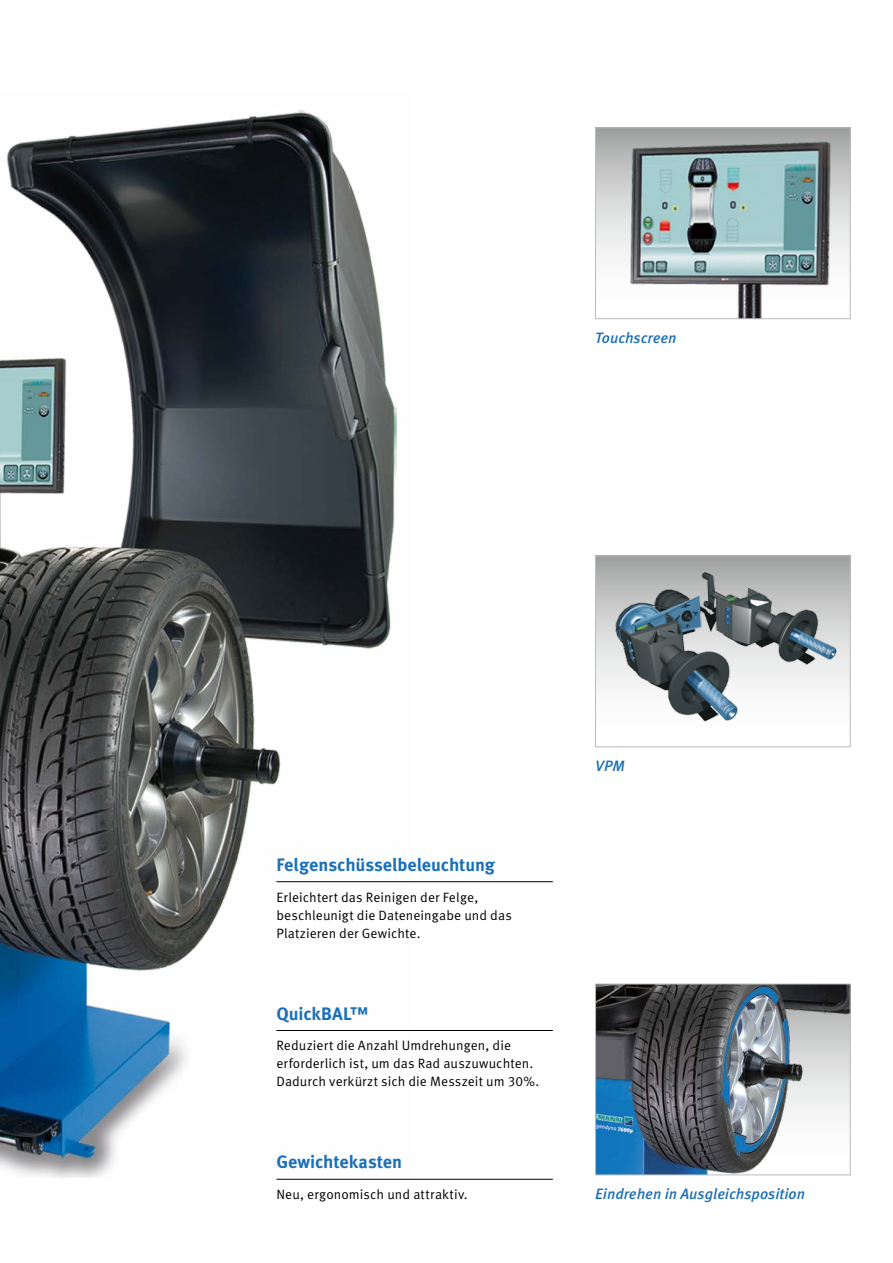
<style>
.page{position:relative;width:893px;height:1263px;background:#fff}
.page>*{position:absolute;margin:0;border:0;box-sizing:border-box;transform-origin:0 0}
.t1{font:700 18px "Meta Pro";color:#1a70b8}
.t2{font:italic 500 15px "Meta Pro";color:#1a70b8}
.t3{font:13.5px/18px "Meta Pro";letter-spacing:.005em;color:#000}
</style>
<div class="page">
<img style="left:0;top:110px;width:413px;height:1067px">
<hr style="left:276px;top:881px;width:277px;height:1px;background:#000">
<hr style="left:276px;top:1030px;width:277px;height:1px;background:#000">
<hr style="left:276px;top:1179px;width:277px;height:1px;background:#000">
<img style="left:597px;top:986px;width:251px;height:187px">
<div style="left:595px;top:984px;width:255px;height:191px;border:1px solid #bbbcbd"></div>
<img style="left:597px;top:130px;width:251px;height:187px">
<div style="left:595px;top:128px;width:255px;height:191px;border:1px solid #bbbcbd"></div>
<img style="left:597px;top:558px;width:251px;height:164px">
<div style="left:595px;top:556px;width:255px;height:191px;border:1px solid #bbbcbd"></div>
<p class="t2" style="left:595px;top:328px;width:83px">Touchscreen</p>
<h1 class="t1" style="left:276px;top:853px;width:220px">Felgenschüsselbeleuchtung</h1>
<p class="t3" style="left:276px;top:888px;width:237px">Erleichtert das Reinigen der Felge, beschleunigt die Dateneingabe und das<br>Platzieren der Gewichte.</p>
<h1 class="t1" style="left:276px;top:1002px;width:93px">QuickBAL™</h1>
<p class="t3" style="left:276px;top:1037px;width:264px">Reduziert die Anzahl Umdrehungen, die erforderlich ist, um das Rad auszuwuchten.<br>Dadurch verkürzt sich die Messzeit um 30%.</p>
<p class="t2" style="left:595px;top:756px;width:31px">VPM</p>
<h1 class="t1" style="left:276px;top:1151px;width:127px">Gewichtekasten</h1>
<p class="t3" style="left:276px;top:1186px;width:193px">Neu, ergonomisch und attraktiv.</p>
<p class="t2" style="left:595px;top:1184px;width:211px">Eindrehen in Ausgleichsposition</p>
</div>
